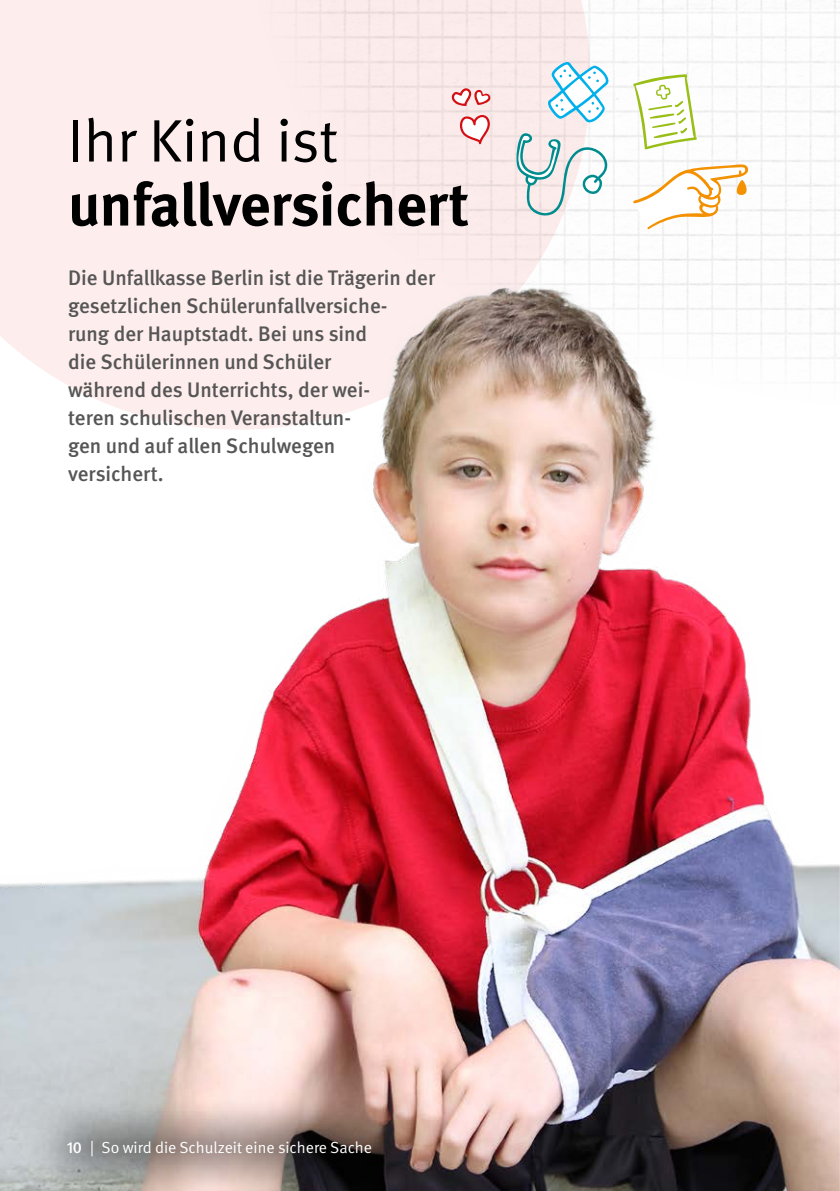
<style>
.page{position:relative;width:840px;height:1191px;background:#fff}
.page>*{position:absolute;margin:0;border:0;box-sizing:border-box;transform-origin:0 0}
._01_Überschriften_Ü1{font:700 60px/64px "DGUV Meta";letter-spacing:-.005em;color:#000}
._02_Fließtext_10pt_Anleser{font:500 21px/28px "DGUV Meta";color:#565656}
.t1{font:16px "DGUV Meta";color:#fff}
.s1{font-weight:400}
.s2{font-weight:500}
</style>
<div class="page">
<div style="left:0;top:0;width:221px;height:278px;background:#fdeded"></div>
<img style="left:0;top:278px;width:839px;height:913px">
<svg style="left:221px;top:0;width:618px;height:416px;background:#f8e8e6"></svg>
<img style="left:255px;top:0;width:584px;height:407px">
<svg style="left:515px;top:132px;width:92px;height:87px"></svg>
<svg style="left:459px;top:115px;width:31px;height:29px"></svg>
<svg style="left:450px;top:88px;width:40px;height:18px"></svg>
<svg style="left:632px;top:164px;width:118px;height:66px"></svg>
<svg style="left:547px;top:61px;width:63px;height:63px"></svg>
<svg style="left:632px;top:74px;width:64px;height:76px"></svg>
<svg style="left:27px;top:1098px;width:384px;height:93px;background:#988d89"></svg>
<h2 class="_01_Überschriften_Ü1" style="left:68px;top:110px;width:402px"><span class="s1">Ihr Kind ist </span>unfallversichert</h2>
<p class="_02_Fließtext_10pt_Anleser" style="left:68px;top:264px;width:368px">Die Unfallkasse Berlin ist die Trägerin der gesetzlichen Schülerunfallversiche-<br>rung der Hauptstadt. Bei uns sind<br>die Schülerinnen und Schüler<br>während des Unterrichts, der wei-<br>teren schulischen Veranstaltun-<br>gen und auf allen Schulwegen versichert.</p>
<p class="t1" style="left:67px;top:1137px;width:307px"><span class="s2">10</span> | So wird die Schulzeit eine sichere Sache</p>
</div>
